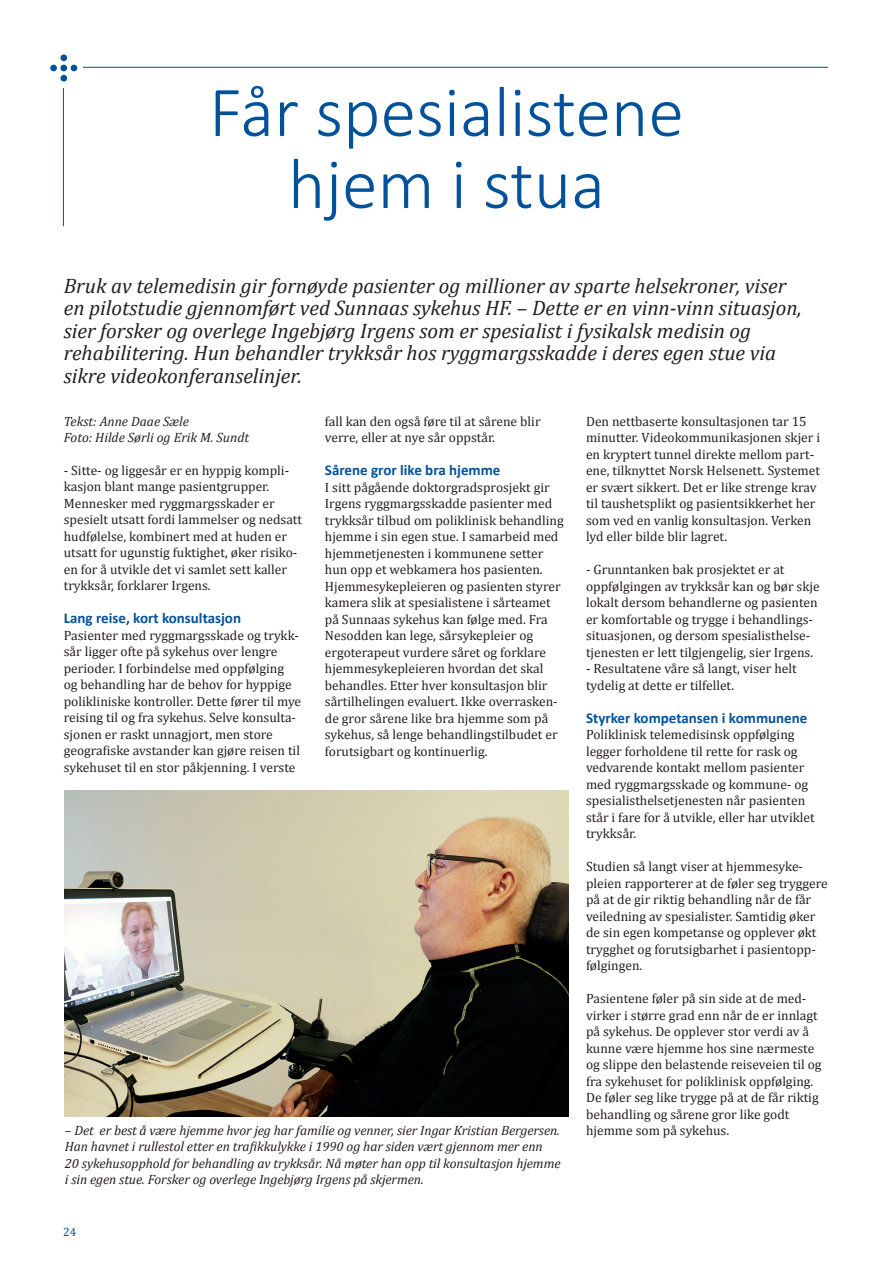
<style>
.page{position:relative;width:893px;height:1263px;background:#fff}
.page>*{position:absolute;margin:0;border:0;box-sizing:border-box;transform-origin:0 0}
.t1{font:300 72px/72px "Calibri";color:#01529b;text-align:center}
.t2{font:italic 21px/22.5px "Cambria";color:#231f20}
.Overskrift{font:700 15px "Calibri";color:#01529b}
.t3{font:13.5px/16.5px "Cambria";color:#231f20}
.t4{font:italic 13.5px/16.2px "Cambria";letter-spacing:-.005em;color:#231f20}
.t5{font:12px "Cambria";color:#01529b}
</style>
<div class="page">
<svg style="left:63px;top:67px;width:766px;height:160px"></svg>
<div style="left:46px;top:47px;width:37px;height:41px;background:#fff"></div>
<div style="left:60px;top:54px;width:7px;height:7px;background:#01529b;border-radius:50%"></div>
<div style="left:60px;top:65px;width:7px;height:6px;background:#01529b;border-radius:50%"></div>
<div style="left:50px;top:65px;width:7px;height:6px;background:#01529b;border-radius:50%"></div>
<svg style="left:71px;top:65px;width:6px;height:6px"></svg>
<div style="left:60px;top:75px;width:7px;height:7px;background:#01529b;border-radius:50%"></div>
<img style="left:65px;top:791px;width:503px;height:325px">
<p class="t1" style="left:209px;top:73px;width:477px">Får spesialistene hjem i stua</p>
<p class="t2" style="left:64px;top:273px;width:739px">Bruk av telemedisin gir fornøyde pasienter og millioner av sparte helsekroner, viser en pilotstudie gjennomført ved Sunnaas sykehus HF. – Dette er en vinn-vinn situasjon, sier forsker og overlege Ingebjørg Irgens som er spesialist i fysikalsk medisin og rehabilitering. Hun behandler trykksår hos ryggmargsskadde i deres egen stue via sikre videokonferanselinjer.</p>
<p class="t4" style="left:64px;top:413px;width:127px">Tekst: Anne Daae Sæle</p>
<p class="t4" style="left:64px;top:429px;width:187px">Foto: Hilde Sørli og Erik M. Sundt</p>
<p class="t3" style="left:64px;top:462px;width:240px">- Sitte- og liggesår er en hyppig kompli&shy;kasjon blant mange pasientgrupper.<br>Mennesker med ryggmargsskader er spesielt utsatt fordi lammelser og nedsatt hudfølelse, kombinert med at huden er utsatt for ugunstig fuktighet, øker risiko&shy;en for å utvikle det vi samlet sett kaller trykksår, forklarer Irgens.</p>
<p class="Overskrift" style="left:64px;top:609px;width:179px">Lang reise, kort konsultasjon</p>
<p class="t3" style="left:64px;top:627px;width:239px">Pasienter med ryggmargsskade og trykk&shy;sår ligger ofte på sykehus over lengre perioder. I forbindelse med oppfølging og behandling har de behov for hyppige polikliniske kontroller. Dette fører til mye reising til og fra sykehus. Selve konsulta&shy;sjonen er raskt unnagjort, men store geografiske avstander kan gjøre reisen til sykehuset til en stor påkjenning. I verste</p>
<p class="t3" style="left:325px;top:413px;width:217px">fall kan den også føre til at sårene blir verre, eller at nye sår oppstår.</p>
<p class="Overskrift" style="left:325px;top:461px;width:177px">Sårene gror like bra hjemme</p>
<p class="t3" style="left:325px;top:479px;width:240px">I sitt pågående doktorgradsprosjekt gir Irgens ryggmargsskadde pasienter med trykksår tilbud om poliklinisk behandling hjemme i sin egen stue. I samarbeid med hjemmetjenesten i kommunene setter hun opp et webkamera hos pasienten.<br>Hjemmesykepleieren og pasienten styrer kamera slik at spesialistene i sårteamet på Sunnaas sykehus kan følge med. Fra Nesodden kan lege, sårsykepleier og ergoterapeut vurdere såret og forklare hjemmesykepleieren hvordan det skal behandles. Etter hver konsultasjon blir sårtilhelingen evaluert. Ikke overrasken&shy;de gror sårene like bra hjemme som på sykehus, så lenge behandlingstilbudet er forutsigbart og kontinuerlig.</p>
<p class="t4" style="left:65px;top:1122px;width:497px">– Det er best å være hjemme hvor jeg har familie og venner, sier Ingar Kristian Bergersen.<br>Han havnet i rullestol etter en trafikkulykke i 1990 og har siden vært gjennom mer enn<br>20 sykehusopphold for behandling av trykksår. Nå møter han opp til konsultasjon hjemme i sin egen stue. Forsker og overlege Ingebjørg Irgens på skjermen.</p>
<p class="t5" style="left:63px;top:1225px;width:15px">24</p>
<p class="t3" style="left:586px;top:413px;width:236px">Den nettbaserte konsultasjonen tar 15 minutter. Videokommunikasjonen skjer i en kryptert tunnel direkte mellom part&shy;ene, tilknyttet Norsk Helsenett. Systemet er svært sikkert. Det er like strenge krav til taushetsplikt og pasientsikkerhet her som ved en vanlig konsultasjon. Verken lyd eller bilde blir lagret.</p>
<p class="t3" style="left:586px;top:561px;width:235px">- Grunntanken bak prosjektet er at oppfølgingen av trykksår kan og bør skje lokalt dersom behandlerne og pasienten er komfortable og trygge i behandlings&shy;situasjonen, og dersom spesialisthelse&shy;tjenesten er lett tilgjengelig, sier Irgens.</p>
<p class="t3" style="left:586px;top:660px;width:212px">- Resultatene våre så langt, viser helt tydelig at dette er tilfellet.</p>
<p class="Overskrift" style="left:586px;top:708px;width:223px">Styrker kompetansen i kommunene</p>
<p class="t3" style="left:586px;top:726px;width:230px">Poliklinisk telemedisinsk oppfølging legger forholdene til rette for rask og vedvarende kontakt mellom pasienter med ryggmargsskade og kommune- og spesialisthelsetjenesten når pasienten står i fare for å utvikle, eller har utviklet trykksår.</p>
<p class="t3" style="left:586px;top:858px;width:243px">Studien så langt viser at hjemmesyke&shy;pleien rapporterer at de føler seg tryggere på at de gir riktig behandling når de får veiledning av spesialister. Samtidig øker de sin egen kompetanse og opplever økt trygghet og forutsigbarhet i pasientopp&shy;følgingen.</p>
<p class="t3" style="left:586px;top:990px;width:237px">Pasientene føler på sin side at de med&shy;virker i større grad enn når de er innlagt på sykehus. De opplever stor verdi av å kunne være hjemme hos sine nærmeste og slippe den belastende reiseveien til og fra sykehuset for poliklinisk oppfølging.<br>De føler seg like trygge på at de får riktig behandling og sårene gror like godt hjemme som på sykehus.</p>
</div>
